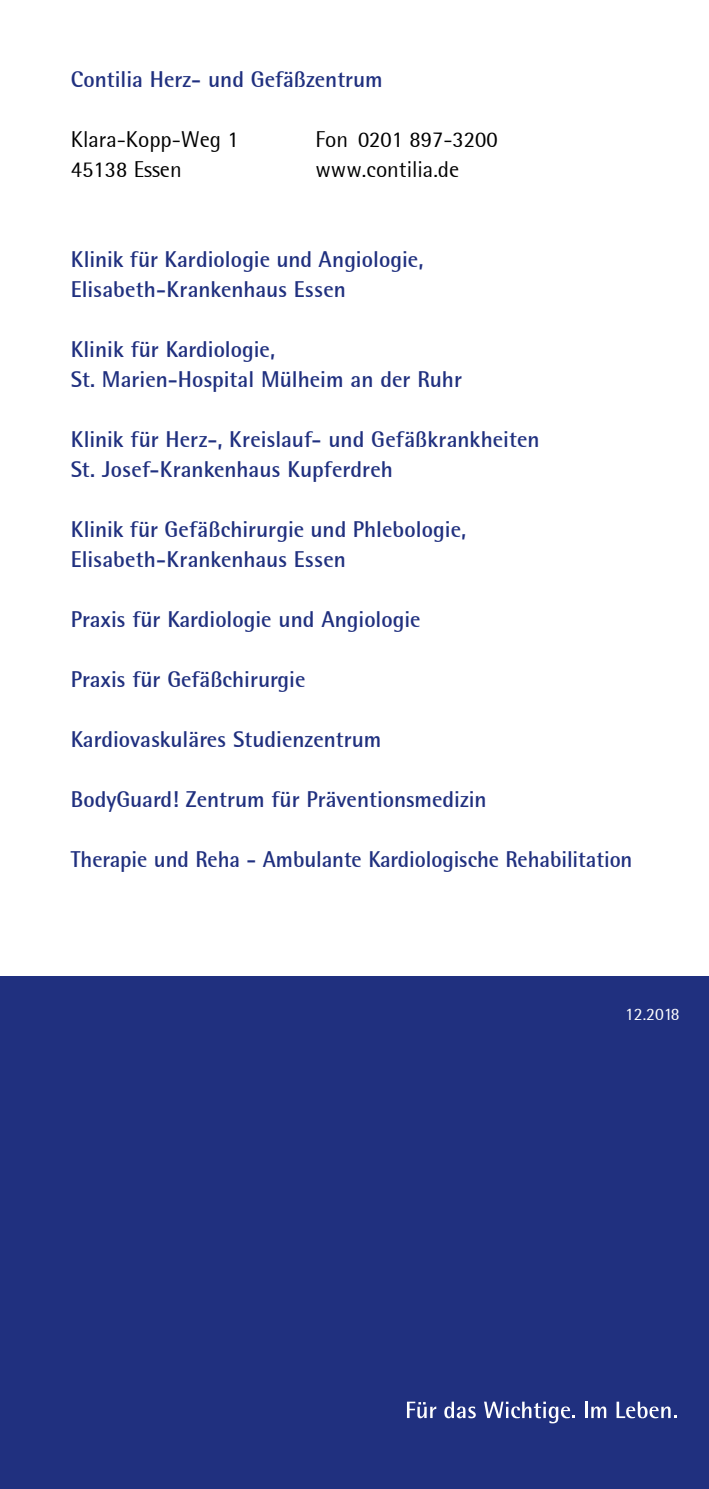
<style>
.page{position:relative;width:709px;height:1489px;background:#fff}
.page>*{position:absolute;margin:0;border:0;box-sizing:border-box;transform-origin:0 0}
.t1{font:700 22.5px/30px "Rotis Semi Sans";color:#20307f}
.t2{font:22.5px "Rotis Semi Sans";color:#000}
.t3{font:17.5px "Rotis Semi Sans";color:#fff}
</style>
<div class="page">
<div style="left:0;top:976px;width:709px;height:512px;background:#20307f"></div>
<svg style="left:407px;top:1401px;width:29px;height:17px"></svg>
<svg style="left:444px;top:1401px;width:32px;height:17px"></svg>
<svg style="left:484px;top:1401px;width:91px;height:22px"></svg>
<svg style="left:585px;top:1401px;width:21px;height:16px"></svg>
<svg style="left:616px;top:1401px;width:60px;height:17px"></svg>
<p class="t1" style="left:71px;top:64px;width:313px">Contilia Herz- und Gefäßzentrum</p>
<p class="t2" style="left:71px;top:126px;width:169px">Klara-Kopp-Weg 1</p>
<p class="t2" style="left:315px;top:126px;width:184px">Fon 0201 897-3200</p>
<p class="t2" style="left:71px;top:156px;width:112px">45138 Essen</p>
<p class="t2" style="left:315px;top:156px;width:145px">www.contilia.de</p>
<p class="t1" style="left:71px;top:244px;width:354px">Klinik für Kardiologie und Angiologie,<br>Elisabeth-Krankenhaus Essen</p>
<p class="t1" style="left:71px;top:334px;width:392px">Klinik für Kardiologie,<br>St. Marien-Hospital Mülheim an der Ruhr</p>
<p class="t1" style="left:71px;top:424px;width:470px">Klinik für Herz-, Kreislauf- und Gefäßkrankheiten<br>St. Josef-Krankenhaus Kupferdreh</p>
<p class="t1" style="left:71px;top:514px;width:397px">Klinik für Gefäßchirurgie und Phlebologie,<br>Elisabeth-Krankenhaus Essen</p>
<p class="t1" style="left:71px;top:604px;width:351px">Praxis für Kardiologie und Angiologie</p>
<p class="t1" style="left:71px;top:664px;width:236px">Praxis für Gefäßchirurgie</p>
<p class="t1" style="left:71px;top:724px;width:312px">Kardiovaskuläres Studienzentrum</p>
<p class="t1" style="left:71px;top:784px;width:417px">BodyGuard! Zentrum für Präventionsmedizin</p>
<p class="t1" style="left:71px;top:844px;width:563px">Therapie und Reha - Ambulante Kardiologische Rehabilitation</p>
<p class="t3" style="left:625px;top:1003px;width:56px">12.2018</p>
</div>
